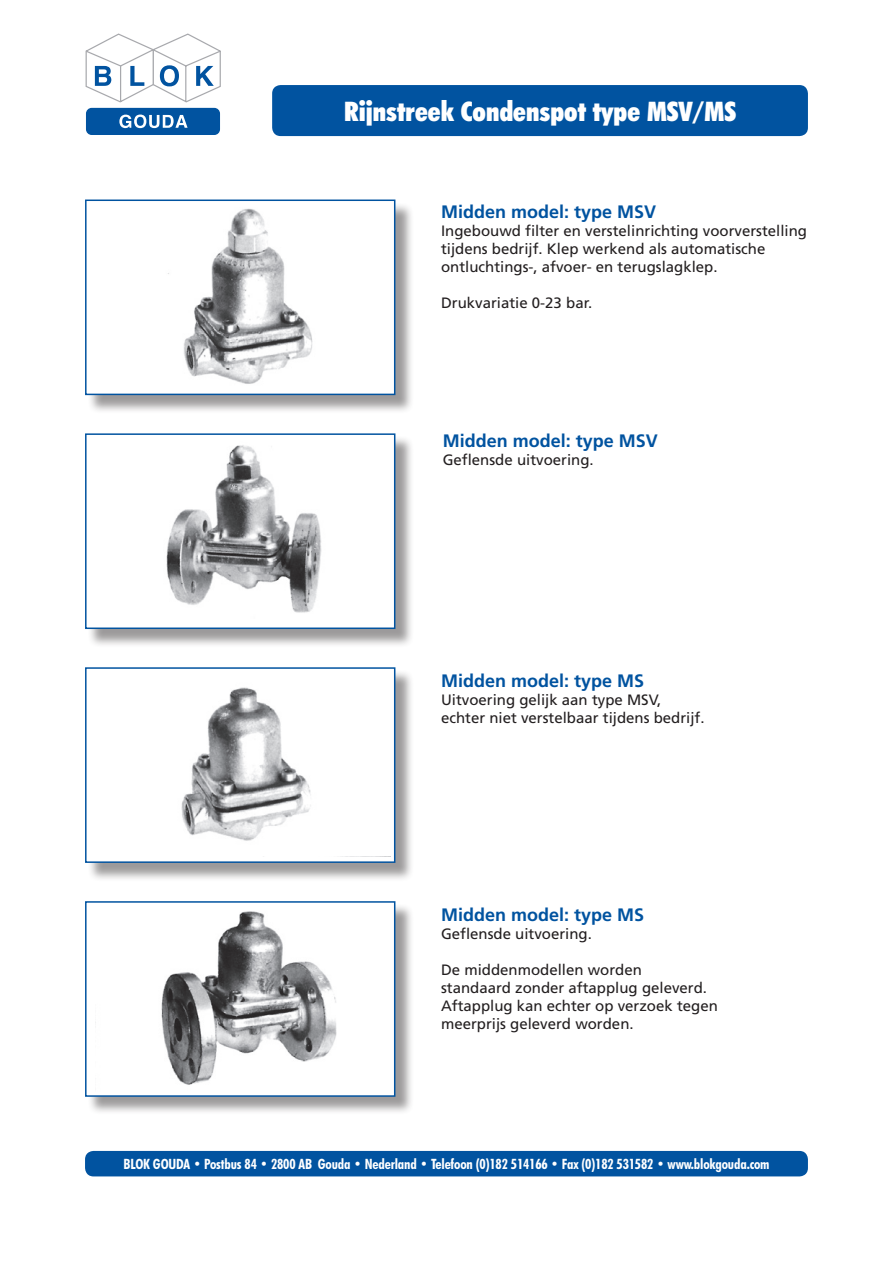
<style>
.page{position:relative;width:893px;height:1263px;background:#fff}
.page>*{position:absolute;margin:0;border:0;box-sizing:border-box;transform-origin:0 0}
.t1{font:900 condensed 27px "Futura BT";color:#fff}
.t2{font:700 18px "Frutiger LT";color:#0153a0}
.t3{font:15px/18px "Frutiger LT";color:#231f20}
.t4{font:700 condensed 14.25px "Futura BT";letter-spacing:-.01em;color:#fff}
</style>
<div class="page">
<div style="left:85px;top:1151px;width:723px;height:25px;background:#0153a0;border-radius:9px"></div>
<div style="left:272px;top:85px;width:536px;height:51px;background:#0153a0;border-radius:9px"></div>
<svg style="left:86px;top:33px;width:135px;height:70px"></svg>
<div style="left:86px;top:108px;width:134px;height:27px;background:#0153a0;border-radius:6px"></div>
<svg style="left:119px;top:115px;width:69px;height:13px"></svg>
<div style="left:87px;top:202px;width:327px;height:212px;background:#231f20;opacity:.45"></div>
<div style="left:85px;top:200px;width:310px;height:195px;background:#fff;border:2px solid #0153a0"></div>
<div style="left:87px;top:436px;width:327px;height:212px;background:#231f20;opacity:.45"></div>
<div style="left:85px;top:433px;width:310px;height:196px;background:#fff;border:2px solid #0153a0"></div>
<div style="left:87px;top:669px;width:327px;height:213px;background:#231f20;opacity:.45"></div>
<div style="left:85px;top:667px;width:310px;height:196px;background:#fff;border:2px solid #0153a0"></div>
<div style="left:87px;top:903px;width:327px;height:213px;background:#231f20;opacity:.45"></div>
<div style="left:85px;top:901px;width:310px;height:196px;background:#fff;border:2px solid #0153a0"></div>
<img style="left:168px;top:208px;width:145px;height:176px">
<img style="left:166px;top:445px;width:156px;height:168px">
<img style="left:181px;top:687px;width:209px;height:170px">
<img style="left:95px;top:911px;width:242px;height:174px">
<h1 class="t1" style="left:344px;top:95px;width:394px">Rijnstreek Condenspot type MSV/MS</h1>
<p class="t2" style="left:441px;top:201px;width:217px">Midden model: type MSV</p>
<p class="t3" style="left:441px;top:222px;width:367px">Ingebouwd filter en verstelinrichting voorverstelling tijdens bedrijf. Klep werkend als automatische ontluchtings-, afvoer- en terugslagklep.</p>
<p class="t3" style="left:441px;top:294px;width:153px">Drukvariatie 0-23 bar.</p>
<p class="t2" style="left:443px;top:430px;width:217px">Midden model: type MSV</p>
<p class="t3" style="left:443px;top:451px;width:152px">Geflensde uitvoering.</p>
<p class="t2" style="left:441px;top:670px;width:205px">Midden model: type MS</p>
<p class="t3" style="left:441px;top:691px;width:265px">Uitvoering gelijk aan type MSV, echter niet verstelbaar tijdens bedrijf.</p>
<p class="t2" style="left:441px;top:904px;width:205px">Midden model: type MS</p>
<p class="t3" style="left:441px;top:924px;width:152px">Geflensde uitvoering.</p>
<p class="t3" style="left:441px;top:960px;width:278px">De middenmodellen worden<br>standaard zonder aftapplug geleverd.<br>Aftapplug kan echter op verzoek tegen meerprijs geleverd worden.</p>
<p class="t4" style="left:124px;top:1155px;width:647px">BLOK GOUDA • Postbus 84 • 2800 AB Gouda • Nederland • Telefoon (0)182 514166 • Fax (0)182 531582 • www.blokgouda.com</p>
</div>
